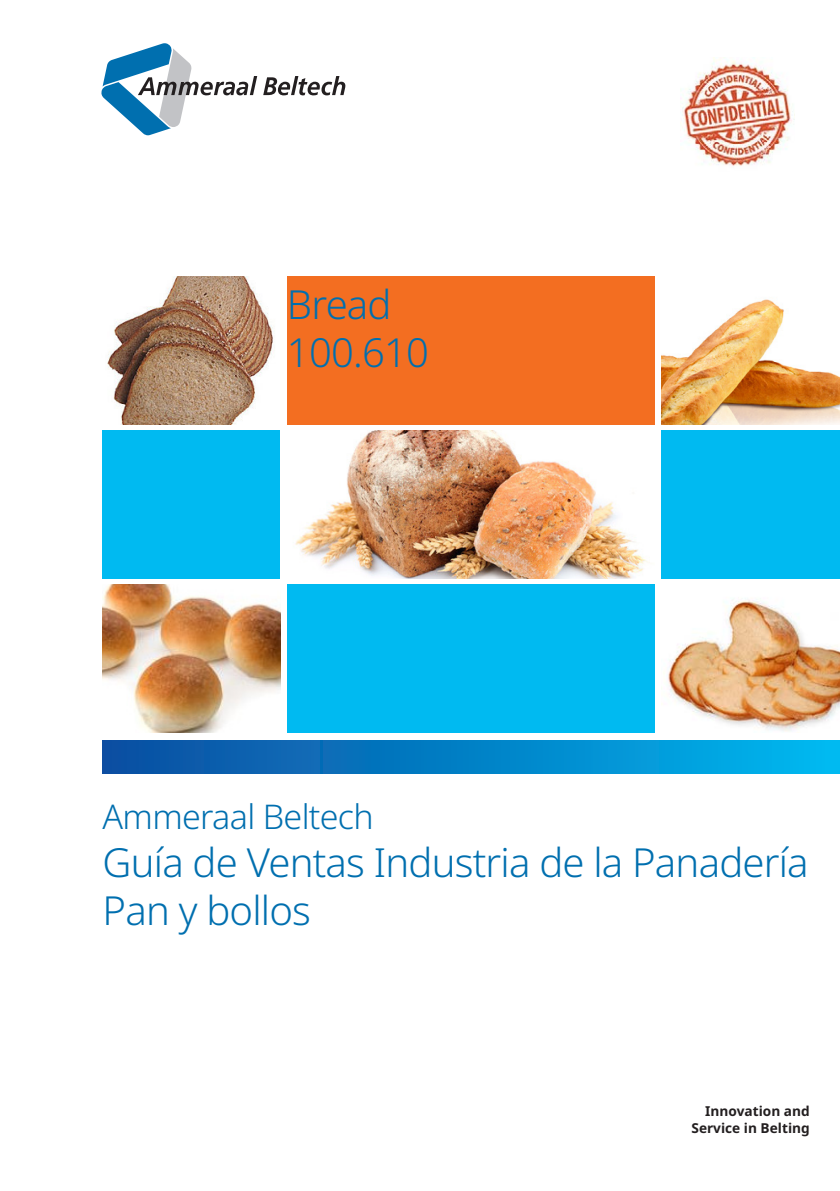
<style>
.page{position:relative;width:840px;height:1191px;background:#fff}
.page>*{position:absolute;margin:0;border:0;box-sizing:border-box;transform-origin:0 0}
.t1{font:300 40px/48px "Noto Sans";letter-spacing:-.02em;color:#006faf}
.t2{font:300 34px "Noto Sans";letter-spacing:-.02em;color:#006faf}
.t3{font:700 13.6px "Noto Sans";color:#231f20}
</style>
<div class="page">
<img style="left:107px;top:277px;width:167px;height:148px">
<div style="left:287px;top:277px;width:367px;height:148px;background:#f36e21"></div>
<img style="left:661px;top:299px;width:178px;height:126px">
<div style="left:102px;top:430px;width:177px;height:149px;background:#00baf1"></div>
<img style="left:295px;top:430px;width:355px;height:149px">
<div style="left:660px;top:431px;width:179px;height:148px;background:#00baf1"></div>
<img style="left:103px;top:584px;width:177px;height:148px">
<div style="left:287px;top:584px;width:367px;height:148px;background:#00baf1"></div>
<img style="left:668px;top:598px;width:171px;height:133px">
<div style="left:103px;top:740px;width:736px;height:34px;background:linear-gradient(to right,#0c4c9f,#00b8f0)"></div>
<img style="left:680px;top:57px;width:113px;height:109px">
<svg style="left:101px;top:44px;width:244px;height:91px"></svg>
<p class="t1" style="left:287px;top:282px;width:106px">Bread</p>
<p class="t1" style="left:287px;top:330px;width:143px">100.610</p>
<p class="t2" style="left:103px;top:792px;width:272px">Ammeraal Beltech</p>
<p class="t1" style="left:103px;top:839px;width:707px">Guía de Ventas Industria de la Panadería<br>Pan y bollos</p>
<p class="t3" style="left:705px;top:1101px;width:106px">Innovation and</p>
<p class="t3" style="left:691px;top:1118px;width:120px">Service in Belting</p>
</div>
